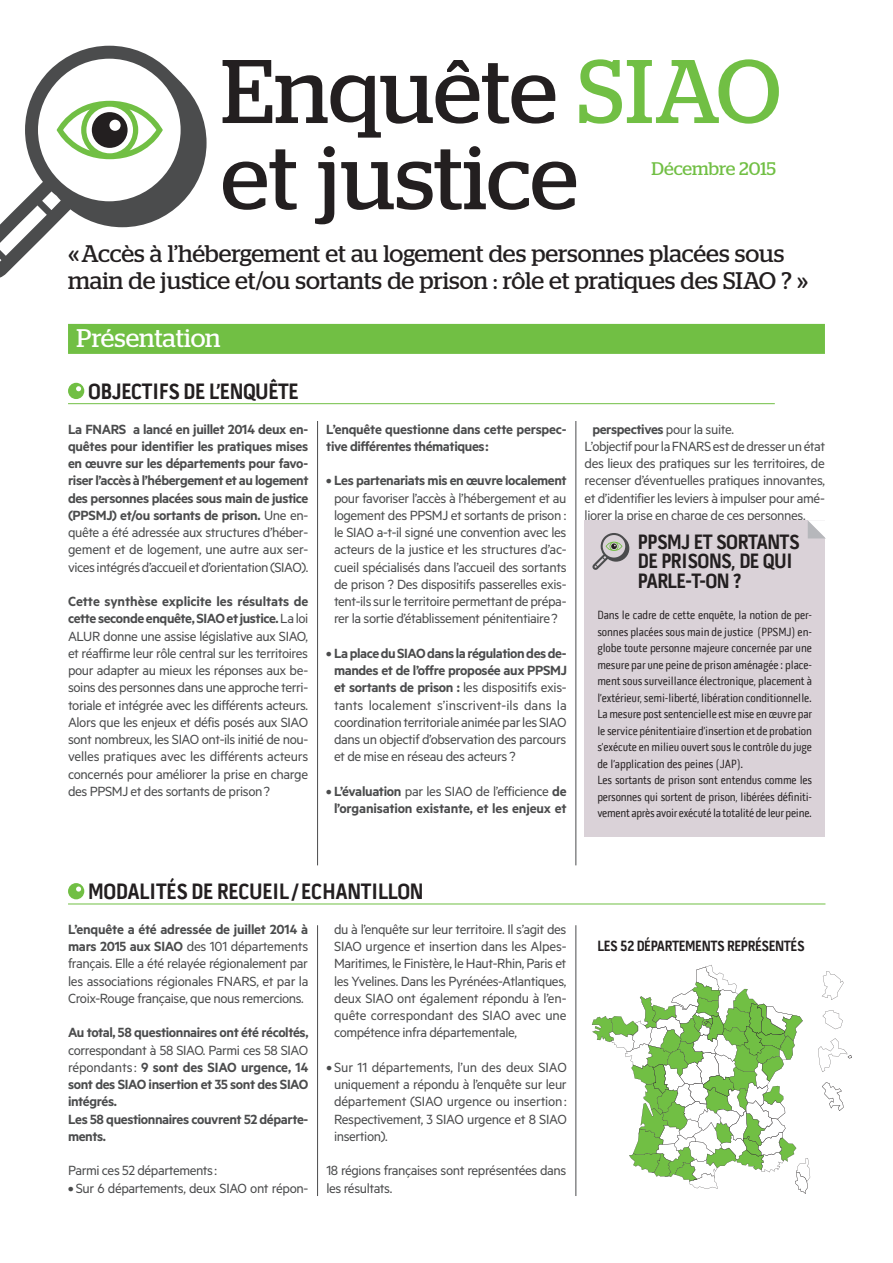
<style>
.page{position:relative;width:893px;height:1263px;background:#fff}
.page>*{position:absolute;margin:0;border:0;box-sizing:border-box;transform-origin:0 0}
.t1{font:90px/86.2px "Stag";color:#231f20}
.t2{font:25.5px "Stag";color:#fff}
.t3{font:24px/27px "Stag";color:#231f20}
.t4{font:700 22.5px "Pill Gothic 300 mg";letter-spacing:-.015em;color:#231f20}
.t5{font:700 21px/19.5px "Pill Gothic 300 mg";letter-spacing:-.025em;color:#231f20}
.t6{font:18.3px "Stag";color:#71bf44}
.t7{font:15px/17.2px "Metric";letter-spacing:-.025em;color:#4b4c4d;text-align:justify}
.t8{font:600 15px/17.2px "Metric";letter-spacing:-.025em;color:#4b4c4d}
.t9{font:700 15px "Pill Gothic 300 mg";letter-spacing:-.025em;color:#231f20}
.t10{font:12px/16.5px "Pill Gothic 300 mg";letter-spacing:-.01em;color:#231f20}
.s1{color:#71bf44}
.s2{font-weight:400}
.s3{font-weight:600}
</style>
<div class="page">
<div style="left:68px;top:324px;width:757px;height:30px;background:#71bf44"></div>
<div style="left:585px;top:520px;width:240px;height:317px;background:#dad2d8"></div>
<svg style="left:0;top:46px;width:207px;height:232px"></svg>
<svg style="left:57px;top:101px;width:106px;height:58px"></svg>
<svg style="left:592px;top:533px;width:37px;height:37px"></svg>
<svg style="left:808px;top:520px;width:17px;height:18px"></svg>
<hr style="left:576px;top:421px;width:1px;height:444px;background:#4b4c4d">
<hr style="left:576px;top:925px;width:1px;height:271px;background:#4b4c4d">
<hr style="left:317px;top:421px;width:1px;height:444px;background:#4b4c4d">
<hr style="left:68px;top:403px;width:707px;height:1px;background:#71bf44">
<svg style="left:68px;top:383px;width:16px;height:16px"></svg>
<hr style="left:317px;top:925px;width:1px;height:271px;background:#4b4c4d">
<hr style="left:68px;top:904px;width:757px;height:1px;background:#71bf44">
<svg style="left:68px;top:883px;width:16px;height:16px"></svg>
<svg style="left:822px;top:1082px;width:21px;height:29px"></svg>
<svg style="left:822px;top:971px;width:21px;height:29px"></svg>
<svg style="left:823px;top:1010px;width:20px;height:19px"></svg>
<svg style="left:592px;top:965px;width:218px;height:229px"></svg>
<svg style="left:818px;top:1038px;width:34px;height:34px"></svg>
<h1 class="t1" style="left:221px;top:47px;width:562px">Enquête <span class="s1">siao </span>et justice</h1>
<h3 class="t3" style="left:68px;top:239px;width:718px">« Accès à l’hébergement et au logement des personnes placées sous main de justice et/ou sortants de prison : rôle et pratiques des SIAO</h3>
<p class="t6" style="left:651px;top:158px;width:126px">Décembre 2015</p>
<h3 class="t3" style="left:781px;top:266px;width:28px">? »</h3>
<h2 class="t2" style="left:77px;top:324px;width:146px">Présentation</h2>
<h3 class="t4" style="left:88px;top:377px;width:212px">OBJ ECTIFS DE L’ENQUÊTE</h3>
<p class="t8" style="left:68px;top:420px;width:242px;text-align:justify">La FNARS a lancé en juillet 2014 deux en&shy;quêtes pour identifier les pratiques mises en œuvre sur les départements pour favo&shy;riser l’accès à l’hébergement et au logement des personnes placées sous main de justice (PPSMJ) et/ou sortants de prison. <span class="s2">Une en&shy;quête a été adressée aux structures d’héber&shy;gement et de logement, une autre aux ser&shy;vices intégrés d’accueil et d’orientation (SIAO).</span></p>
<p class="t7" style="left:68px;top:592px;width:242px"><span class="s3">Cette synthèse explicite les résultats de cette seconde enquête, SIAO et justice.</span> La loi ALUR donne une assise législative aux SIAO, et réaffirme leur rôle central sur les territoires pour adapter au mieux les réponses aux be&shy;soins des personnes dans une approche terri&shy;toriale et intégrée avec les différents acteurs.<br>Alors que les enjeux et défis posés aux SIAO sont nombreux, les SIAO ont-ils initié de nou&shy;velles pratiques avec les différents acteurs concernés pour améliorer la prise en charge des PPSMJ et des sortants de prison?</p>
<p class="t8" style="left:326px;top:420px;width:242px">L’enquête questionne dans cette perspec&shy;tive différentes thématiques:</p>
<p class="t8" style="left:326px;top:472px;width:242px">• Les partenariats mis en œuvre localement</p>
<p class="t7" style="left:334px;top:489px;width:234px">pour favoriser l’accès à l’hébergement et au logement des PPSMJ et sortants de prison : le SIAO a-t-il signé une convention avec les acteurs de la justice et les structures d’ac&shy;cueil spécialisés dans l’accueil des sortants de prison ? Des dispositifs passerelles exis&shy;tent-ils sur le territoire permettant de prépa&shy;rer la sortie d’établissement pénitentiaire?</p>
<p class="t7" style="left:334px;top:644px;width:234px;text-indent:-8px"><span class="s3">• La place du SIAO dans la régulation des de&shy;mandes et de l’offre proposée aux PPSMJ et sortants de prison :</span> les dispositifs exis&shy;tants localement s’inscrivent-ils dans la coordination territoriale animée par les SIAO dans un objectif d’observation des parcours et de mise en réseau des acteurs ?</p>
<p class="t8" style="left:326px;top:782px;width:242px;text-align:center">• L’évaluation <span class="s2">par les SIAO de l’efficience</span> de l’organisation existante, et les enjeux et</p>
<p class="t7" style="left:585px;top:420px;width:242px;text-align:left;text-indent:8px"><span class="s3">perspectives</span> pour la suite.<br>L’objectif pour la FNARS est de dresser un état des lieux des pratiques sur les territoires, de recenser d’éventuelles pratiques innovantes, et d’identifier les leviers à impulser pour amé&shy;liorer la prise en charge de ces personnes.</p>
<h3 class="t5" style="left:638px;top:532px;width:161px">PPSMJ ET SORTANTS<br>DE PRISONS, DE QUI<br>PARLE-T-ON ?</h3>
<p class="t10" style="left:597px;top:607px;width:216px">Dans le cadre de cette enquête, la notion de per&shy;sonnes placées sous main de justice (PPSMJ) en&shy;globe toute personne majeure concernée par une mesure par une peine de prison aménagée : place&shy;ment sous surveillance électronique, placement à l’extérieur, semi-liberté, libération conditionnelle.<br>La mesure post sentencielle est mise en œuvre par le service pénitentiaire d’insertion et de probation s’exécute en milieu ouvert sous le contrôle du juge de l’application des peines (JAP).<br>Les sortants de prison sont entendus comme les personnes qui sortent de prison, libérées définiti&shy;vement après avoir exécuté la totalité de leur peine.</p>
<h3 class="t4" style="left:88px;top:878px;width:337px">MODALITÉS DE RECUEIL/ ECHANTILLON</h3>
<p class="t7" style="left:68px;top:920px;width:242px"><span class="s3">L’enquête a été adressée de juillet 2014 à mars 2015 aux SIAO</span> des 101 départements français. Elle a été relayée régionalement par les associations régionales FNARS, et par la Croix-Rouge française, que nous remercions.</p>
<p class="t8" style="left:68px;top:1024px;width:242px">Au total, 58 questionnaires ont été récoltés,</p>
<p class="t8" style="left:68px;top:1041px;width:242px"><span class="s2">correspondant à 58 SIAO. Parmi ces 58 SIAO répondants:</span> 9 sont des SIAO urgence, 14 sont des SIAO insertion et 35 sont des SIAO intégrés.<br>Les 58 questionnaires couvrent 52 départe&shy;ments.</p>
<p class="t7" style="left:68px;top:1161px;width:150px">Parmi ces 52 départements:</p>
<p class="t7" style="left:68px;top:1179px;width:242px"><span class="s3">•</span> Sur 6 départements, deux SIAO ont répon-</p>
<p class="t7" style="left:334px;top:920px;width:234px">du à l’enquête sur leur territoire. Il s’agit des SIAO urgence et insertion dans les Alpes-Maritimes, le Finistère, le Haut-Rhin, Paris et les Yvelines. Dans les Pyrénées-Atlantiques, deux SIAO ont également répondu à l’en&shy;quête correspondant des SIAO avec une compétence infra départementale,</p>
<p class="t7" style="left:334px;top:1058px;width:234px;text-indent:-8px"><span class="s3">•</span> Sur 11 départements, l’un des deux SIAO uniquement a répondu à l’enquête sur leur département (SIAO urgence ou insertion:<br>Respectivement, 3 SIAO urgence et 8 SIAO insertion).</p>
<p class="t7" style="left:326px;top:1161px;width:242px">18 régions françaises sont représentées dans les résultats.</p>
<p class="t9" style="left:597px;top:937px;width:207px">LES 52 DÉPARTEMENTS REPRÉSENTÉS</p>
</div>
